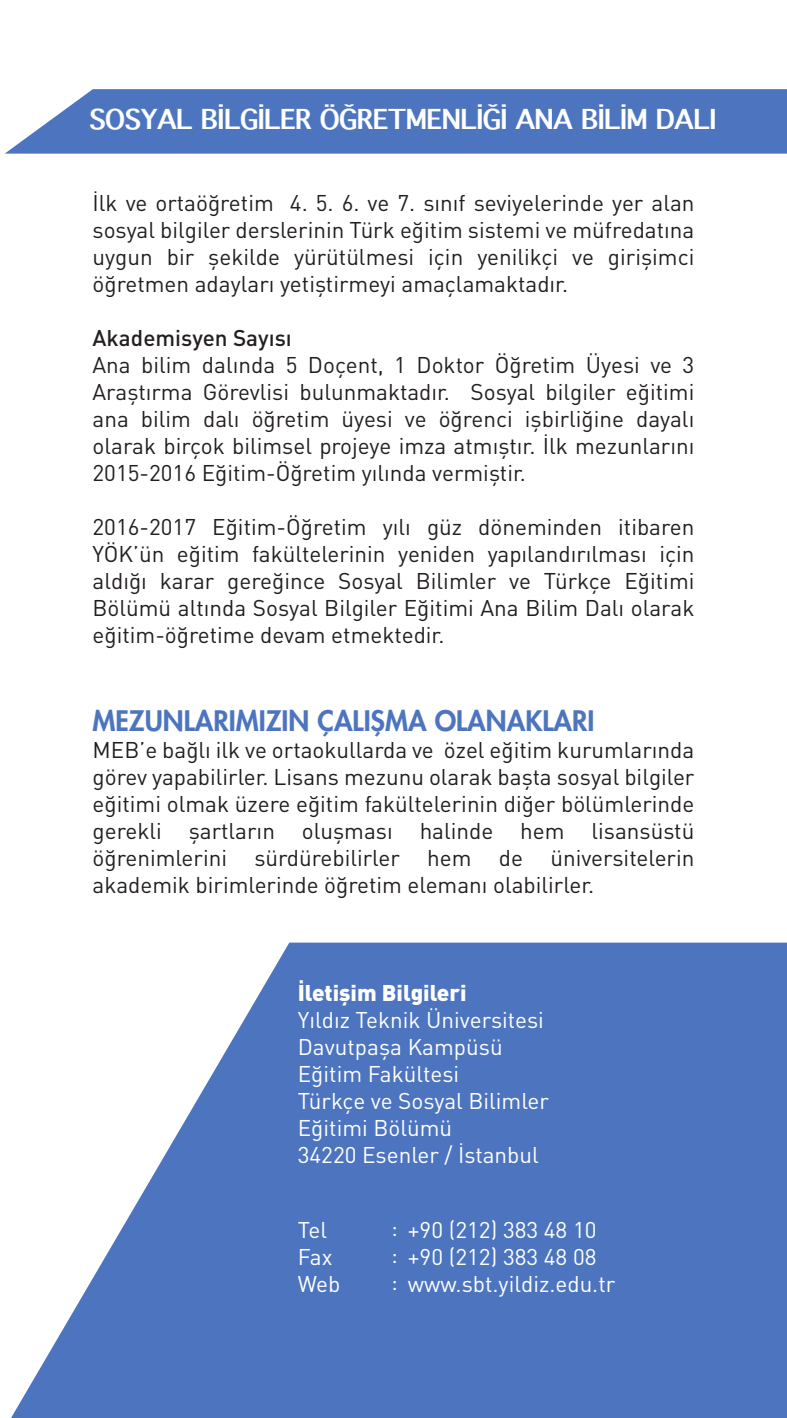
<style>
.page{position:relative;width:787px;height:1418px;background:#fff}
.page>*{position:absolute;margin:0;border:0;box-sizing:border-box;transform-origin:0 0}
.t1{font:800 27.5px "Futura Std";color:#4d75bf}
.t2{font:700 26.25px "Thonburi";color:#fff}
.t3{font:22.5px/27px "DIN Pro";color:#231f20;text-align:justify}
.t4{font:22.5px "DIN Pro";color:#fff}
.t5{font:500 22.5px "DIN Pro";color:#231f20}
.t6{font:900 22.5px "DIN Pro";color:#fff}
</style>
<div class="page">
<svg style="left:11px;top:942px;width:776px;height:475px"></svg>
<svg style="left:63px;top:955px;width:724px;height:462px;background:#6285c6"></svg>
<svg style="left:5px;top:89px;width:782px;height:65px;background:#587dc3"></svg>
<p class="t2" style="left:90px;top:105px;width:628px">SOSYAL BİLGİLER ÖĞRETMENLİĞİ ANA BİLİM DALI</p>
<p class="t3" style="left:93px;top:188px;width:603px">İlk ve ortaöğretim 4. 5. 6. ve 7. sınıf seviyelerinde yer alan sosyal bilgiler derslerinin Türk eğitim sistemi ve müfredatına uygun bir şekilde yürütülmesi için yenilikçi ve girişimci öğretmen adayları yetiştirmeyi amaçlamaktadır.</p>
<p class="t5" style="left:93px;top:323px;width:201px">Akademisyen Sayısı</p>
<p class="t3" style="left:93px;top:350px;width:603px">Ana bilim dalında 5 Doçent, 1 Doktor Öğretim Üyesi ve 3<br>Araştırma Görevlisi bulunmaktadır. Sosyal bilgiler eğitimi ana bilim dalı öğretim üyesi ve öğrenci işbirliğine dayalı olarak birçok bilimsel projeye imza atmıştır. İlk mezunlarını 2015-2016 Eğitim-Öğretim yılında vermiştir.</p>
<p class="t3" style="left:93px;top:512px;width:603px">2016-2017 Eğitim-Öğretim yılı güz döneminden itibaren YÖK’ün eğitim fakültelerinin yeniden yapılandırılması için aldığı karar gereğince Sosyal Bilimler ve Türkçe Eğitimi Bölümü altında Sosyal Bilgiler Eğitimi Ana Bilim Dalı olarak eğitim-öğretime devam etmektedir.</p>
<p class="t1" style="left:93px;top:703px;width:503px">MEZUNLARIMIZIN ÇALIŞMA OLANAKLARI</p>
<p class="t3" style="left:93px;top:735px;width:603px">MEB’e bağlı ilk ve ortaokullarda ve özel eğitim kurumlarında görev yapabilirler. Lisans mezunu olarak başta sosyal bilgiler eğitimi olmak üzere eğitim fakültelerinin diğer bölümlerinde gerekli şartların oluşması halinde hem lisansüstü öğrenimlerini sürdürebilirler hem de üniversitelerin akademik birimlerinde öğretim elemanı olabilirler.</p>
<p class="t6" style="left:298px;top:977px;width:170px">İletişim Bilgileri</p>
<p class="t4" style="left:298px;top:1004px;width:248px">Yıldız Teknik Üniversitesi</p>
<p class="t4" style="left:298px;top:1031px;width:206px">Davutpaşa Kampüsü</p>
<p class="t4" style="left:298px;top:1058px;width:163px">Eğitim Fakültesi</p>
<p class="t4" style="left:298px;top:1085px;width:253px">Türkçe ve Sosyal Bilimler</p>
<p class="t4" style="left:298px;top:1112px;width:156px">Eğitimi Bölümü</p>
<p class="t4" style="left:298px;top:1139px;width:242px">34220 Esenler / İstanbul</p>
<p class="t4" style="left:298px;top:1214px;width:31px">Tel</p>
<p class="t4" style="left:298px;top:1241px;width:36px">Fax</p>
<p class="t4" style="left:298px;top:1268px;width:44px">Web</p>
<p class="t4" style="left:391px;top:1214px;width:207px">: +90 (212) 383 48 10</p>
<p class="t4" style="left:391px;top:1241px;width:207px">: +90 (212) 383 48 08</p>
<p class="t4" style="left:391px;top:1268px;width:225px">: www.sbt.yildiz.edu.tr</p>
</div>
